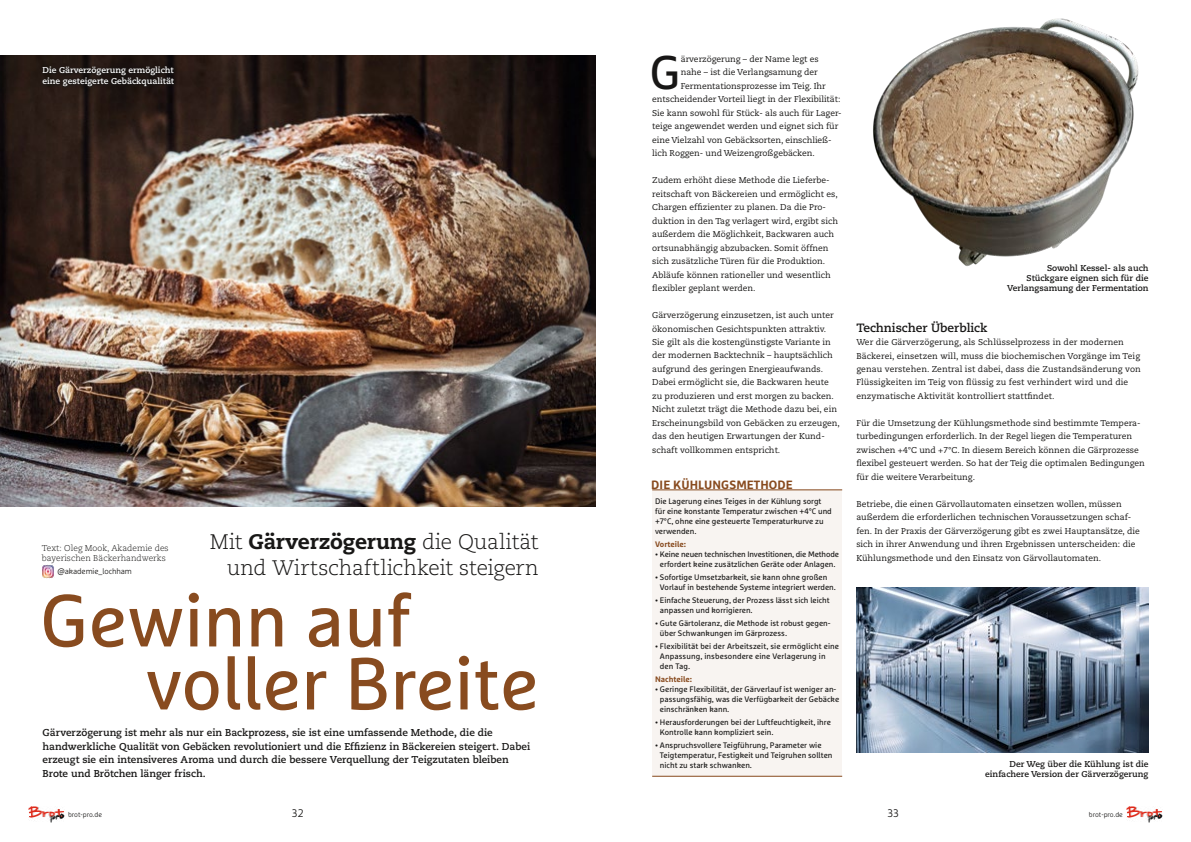
<style>
.page{position:relative;width:1191px;height:842px;background:#fff}
.page>*{position:absolute;margin:0;border:0;box-sizing:border-box;transform-origin:0 0}
.t1{font:73.5px/63px "Marselis OT";color:#884b1f}
.t2{font:47.2px "Marselis OT";color:#181716}
.t3{font:300 21px/25.2px "Caecilia LT Std";letter-spacing:-.005em;color:#181716;text-align:right}
.t4{font:700 12px "Caecilia LT Std";color:#181716}
.t5{font:700 12px "Marselis OT";letter-spacing:.01em;color:#884b1f}
.t6{font:300 11px "Marselis OT";color:#181716}
.t7{font:700 10px/13.5px "Caecilia LT Std";color:#181716}
.t8{font:8.5px/13.5px "Caecilia LT Std";color:#181716}
.t9{font:700 8.5px/10.2px "Caecilia LT Std";color:#181716;text-align:right}
.t10{font:700 8.5px/10.2px "Caecilia LT Std";color:#fff}
.t11{font:300 8.5px/10.2px "Caecilia LT Std";color:#181716}
.t12{font:8px/10.1px "Marselis OT";color:#181716}
.t13{font:700 8px "Marselis OT";color:#884b1f}
.t14{font:300 8px "Marselis OT";letter-spacing:-.01em;color:#181716}
.t15{font:300 7px "Marselis OT";color:#181716}
.s1{font-weight:800}
</style>
<div class="page">
<img style="left:29px;top:806px;width:36px;height:17px">
<img style="left:1126px;top:806px;width:36px;height:17px">
<div style="left:652px;top:489px;width:190px;height:288px;background:#f8f4f1"></div>
<hr style="left:652px;top:489px;width:190px;height:1px;background:#884b1f">
<hr style="left:652px;top:776px;width:190px;height:1px;background:#884b1f">
<img style="left:0;top:55px;width:595px;height:452px">
<img style="left:873px;top:18px;width:266px;height:249px">
<img style="left:856px;top:588px;width:292px;height:165px">
<div style="left:39px;top:63px;width:138px;height:26px;background:#181716"></div>
<div style="left:1003px;top:260px;width:148px;height:37px;background:#fff"></div>
<img style="left:42px;top:565px;width:12px;height:13px">
<p class="t10" style="left:43px;top:65px;width:133px">Die Gärverzögerung ermöglicht eine gesteigerte Gebäckqualität</p>
<p class="t11" style="left:42px;top:543px;width:128px">Text: Oleg Mook, Akademie des bayerischen Bäckerhandwerks</p>
<p class="t14" style="left:58px;top:566px;width:76px">@akademie_lochham</p>
<h3 class="t3" style="left:210px;top:530px;width:330px">Mit <span class="s1">Gärverzögerung</span> die Qualität und Wirtschaftlichkeit steigern</h3>
<h1 class="t1" style="left:146px;top:588px;width:395px;text-indent:-105px">Gewinn auf voller Breite</h1>
<p class="t7" style="left:43px;top:726px;width:489px">Gärverzögerung ist mehr als nur ein Backprozess, sie ist eine umfassende Methode, die die handwerkliche Qualität von Gebäcken revolutioniert und die Effizienz in Bäckereien steigert. Dabei erzeugt sie ein intensiveres Aroma und durch die bessere Verquellung der Teigzutaten bleiben Brote und Brötchen länger frisch.</p>
<h2 class="t2" style="left:650px;top:43px;width:32px">G</h2>
<p class="t8" style="left:681px;top:52px;width:139px">ärverzögerung – der Name legt es</p>
<p class="t8" style="left:681px;top:66px;width:138px">nahe – ist die Verlangsamung der</p>
<p class="t8" style="left:681px;top:79px;width:146px">Fermentationsprozesse im Teig. Ihr</p>
<p class="t8" style="left:652px;top:93px;width:190px">entscheidender Vorteil liegt in der Flexibilität:</p>
<p class="t8" style="left:652px;top:106px;width:191px">Sie kann sowohl für Stück- als auch für Lager-</p>
<p class="t8" style="left:652px;top:120px;width:188px">teige angewendet werden und eignet sich für</p>
<p class="t8" style="left:652px;top:133px;width:181px">eine Vielzahl von Gebäcksorten, einschließ-</p>
<p class="t8" style="left:652px;top:147px;width:164px">lich Roggen- und Weizengroßgebäcken.</p>
<p class="t8" style="left:652px;top:174px;width:187px">Zudem erhöht diese Methode die Lieferbe&shy;reitschaft von Bäckereien und ermöglicht es, Chargen effizienter zu planen. Da die Pro&shy;duktion in den Tag verlagert wird, ergibt sich außerdem die Möglichkeit, Backwaren auch ortsunabhängig abzubacken. Somit öffnen sich zusätzliche Türen für die Produktion.<br>Abläufe können rationeller und wesentlich flexibler geplant werden.</p>
<p class="t8" style="left:652px;top:308px;width:189px">Gärverzögerung einzusetzen, ist auch unter ökonomischen Gesichtspunkten attraktiv.<br>Sie gilt als die kostengünstigste Variante in der modernen Backtechnik – hauptsächlich aufgrund des geringen Energieaufwands.<br>Dabei ermöglicht sie, die Backwaren heute zu produzieren und erst morgen zu backen.<br>Nicht zuletzt trägt die Methode dazu bei, ein Erscheinungsbild von Gebäcken zu erzeugen, das den heutigen Erwartungen der Kund&shy;schaft vollkommen entspricht.</p>
<h3 class="t5" style="left:651px;top:478px;width:143px">DIE KÜHLUNGSMETHODE</h3>
<p class="t12" style="left:655px;top:496px;width:178px">Die Lagerung eines Teiges in der Kühlung sorgt für eine konstante Temperatur zwischen +4°C und +7°C, ohne eine gesteuerte Temperaturkurve zu verwenden.</p>
<p class="t13" style="left:655px;top:539px;width:32px">Vorteile:</p>
<p class="t12" style="left:655px;top:549px;width:185px;text-align:center">• Keine neuen technischen Investitionen, die Methode erfordert keine zusätzlichen Geräte oder Anlagen.</p>
<p class="t12" style="left:660px;top:572px;width:177px;text-indent:-5px">• Sofortige Umsetzbarkeit, sie kann ohne großen<br>Vorlauf in bestehende Systeme integriert werden.</p>
<p class="t12" style="left:660px;top:595px;width:171px;text-indent:-5px">• Einfache Steuerung, der Prozess lässt sich leicht anpassen und korrigieren.</p>
<p class="t12" style="left:660px;top:618px;width:172px;text-indent:-5px">• Gute Gärtoleranz, die Methode ist robust gegen&shy;über Schwankungen im Gärprozess.</p>
<p class="t12" style="left:660px;top:641px;width:181px;text-indent:-5px">• Flexibilität bei der Arbeitszeit, sie ermöglicht eine<br>Anpassung, insbesondere eine Verlagerung in den Tag.</p>
<p class="t13" style="left:655px;top:674px;width:39px">Nachteile:</p>
<p class="t12" style="left:660px;top:684px;width:181px;text-indent:-5px">• Geringe Flexibilität, der Gärverlauf ist weniger an&shy;passungsfähig, was die Verfügbarkeit der Gebäcke einschränken kann.</p>
<p class="t12" style="left:660px;top:717px;width:172px;text-indent:-5px">• Herausforderungen bei der Luftfeuchtigkeit, ihre<br>Kontrolle kann kompliziert sein.</p>
<p class="t12" style="left:660px;top:740px;width:174px;text-indent:-5px">• Anspruchsvollere Teigführung, Parameter wie<br>Teigtemperatur, Festigkeit und Teigruhen sollten nicht zu stark schwanken.</p>
<p class="t9" style="left:1007px;top:263px;width:143px">Sowohl Kessel- als auch<br>Stückgare eignen sich für die<br>Verlangsamung der Fermentation</p>
<h3 class="t4" style="left:856px;top:320px;width:132px">Technischer Überblick</h3>
<p class="t8" style="left:856px;top:335px;width:286px">Wer die Gärverzögerung, als Schlüsselprozess in der modernen Bäckerei, einsetzen will, muss die biochemischen Vorgänge im Teig genau verstehen. Zentral ist dabei, dass die Zustandsänderung von Flüssigkeiten im Teig von flüssig zu fest verhindert wird und die enzymatische Aktivität kontrolliert stattfindet.</p>
<p class="t8" style="left:856px;top:416px;width:290px">Für die Umsetzung der Kühlungsmethode sind bestimmte Tempera&shy;turbedingungen erforderlich. In der Regel liegen die Temperaturen zwischen +4°C und +7°C. In diesem Bereich können die Gärprozesse flexibel gesteuert werden. So hat der Teig die optimalen Bedingungen für die weitere Verarbeitung.</p>
<p class="t8" style="left:856px;top:497px;width:285px">Betriebe, die einen Gärvollautomaten einsetzen wollen, müssen außerdem die erforderlichen technischen Voraussetzungen schaf&shy;fen. In der Praxis der Gärverzögerung gibt es zwei Hauptansätze, die sich in ihrer Anwendung und ihren Ergebnissen unterscheiden: die Kühlungsmethode und den Einsatz von Gärvollautomaten.</p>
<p class="t9" style="left:985px;top:759px;width:165px">Der Weg über die Kühlung ist die einfachere Version der Gärverzögerung</p>
<p class="t15" style="left:68px;top:811px;width:36px">brot-pro.de</p>
<p class="t6" style="left:292px;top:806px;width:13px">32</p>
<p class="t6" style="left:887px;top:806px;width:13px">33</p>
<p class="t15" style="left:1089px;top:811px;width:36px">brot-pro.de</p>
</div>
